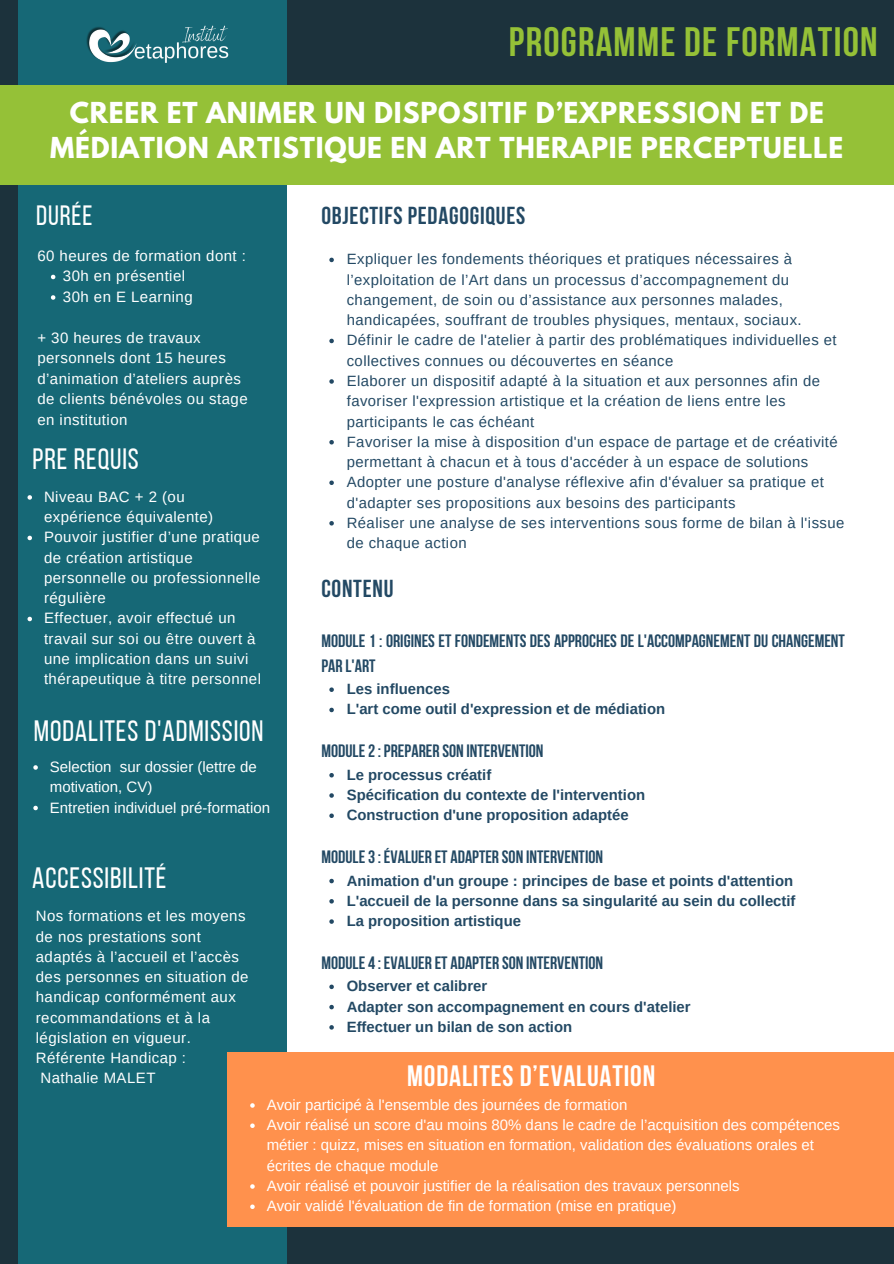
<style>
.page{position:relative;width:894px;height:1264px;background:#fff}
.page>*{position:absolute;margin:0;border:0;box-sizing:border-box;transform-origin:0 0}
.t1{font:700 40.95px "Bebas Neue";letter-spacing:.03em;color:#95c137}
.t2{font:29.4px "Bebas Neue";letter-spacing:.03em;color:#fff}
.t3{font:700 29.4px "Bebas Neue";letter-spacing:.03em;color:#fff}
.t4{font:27.9px "Bebas Neue";letter-spacing:.03em;color:#fff}
.t5{font:700 25.5px/34.8px "League Spartan";letter-spacing:.03em;color:#fff;text-align:center}
.t6{font:700 24.45px "Bebas Neue";letter-spacing:.03em;color:#234964}
.t7{font:700 17.85px/24.8px "Bebas Neue";color:#234964}
.t8{font:15px/20.2px "Arimo";letter-spacing:.03em;color:#fff}
.t9{font:15px/20.2px "Arimo";color:#fff}
.t10{font:14.85px/20.2px "Arimo";letter-spacing:.03em;color:#234964}
.t11{font:700 14.85px "Arimo";color:#234964}
</style>
<div class="page">
<div style="left:0;top:0;width:893px;height:1263px;background:#1c323c"></div>
<div style="left:287px;top:185px;width:606px;height:1030px;background:#fff"></div>
<div style="left:19px;top:0;width:268px;height:1263px;background:#166876"></div>
<div style="left:0;top:86px;width:893px;height:99px;background:#95c137"></div>
<svg style="left:329px;top:687px;width:5px;height:5px"></svg>
<svg style="left:329px;top:707px;width:5px;height:5px"></svg>
<svg style="left:329px;top:773px;width:5px;height:4px"></svg>
<svg style="left:329px;top:793px;width:5px;height:4px"></svg>
<svg style="left:329px;top:813px;width:5px;height:5px"></svg>
<svg style="left:329px;top:878px;width:5px;height:5px"></svg>
<svg style="left:329px;top:899px;width:5px;height:4px"></svg>
<svg style="left:329px;top:919px;width:5px;height:4px"></svg>
<svg style="left:329px;top:984px;width:5px;height:5px"></svg>
<svg style="left:329px;top:1004px;width:5px;height:5px"></svg>
<svg style="left:329px;top:1025px;width:5px;height:4px"></svg>
<div style="left:227px;top:1052px;width:666px;height:174px;background:#ff914d"></div>
<svg style="left:329px;top:258px;width:5px;height:4px"></svg>
<svg style="left:329px;top:339px;width:5px;height:4px"></svg>
<svg style="left:329px;top:379px;width:5px;height:5px"></svg>
<svg style="left:329px;top:440px;width:5px;height:4px"></svg>
<svg style="left:329px;top:480px;width:5px;height:5px"></svg>
<svg style="left:329px;top:521px;width:5px;height:4px"></svg>
<svg style="left:51px;top:275px;width:4px;height:4px"></svg>
<svg style="left:51px;top:295px;width:4px;height:5px"></svg>
<svg style="left:250px;top:1103px;width:5px;height:4px"></svg>
<svg style="left:250px;top:1123px;width:5px;height:4px"></svg>
<svg style="left:250px;top:1184px;width:5px;height:4px"></svg>
<svg style="left:250px;top:1204px;width:5px;height:4px"></svg>
<svg style="left:27px;top:495px;width:5px;height:4px"></svg>
<svg style="left:27px;top:535px;width:5px;height:5px"></svg>
<svg style="left:27px;top:616px;width:5px;height:5px"></svg>
<svg style="left:33px;top:765px;width:5px;height:4px"></svg>
<svg style="left:33px;top:805px;width:5px;height:5px"></svg>
<img style="left:86px;top:25px;width:143px;height:38px">
<h6 class="t1" style="left:508px;top:25px;width:370px">PROGRAMME DE FORMATION</h6>
<p class="t5" style="left:50px;top:98px;width:794px">CREER ET ANIMER UN DISPOSITIF D’EXPRESSION ET DE<br>MÉDIATION ARTISTIQUE EN ART THERAPIE PERCEPTUELLE</p>
<p class="t4" style="left:36px;top:204px;width:58px">DURÉE</p>
<p class="t8" style="left:37px;top:245px;width:210px">60 heures de formation dont :</p>
<p class="t8" style="left:63px;top:266px;width:124px">30h en présentiel</p>
<p class="t8" style="left:63px;top:286px;width:131px">30h en E Learning</p>
<p class="t8" style="left:37px;top:327px;width:212px">+ 30 heures de travaux personnels dont 15 heures d’animation d’ateliers auprès de clients bénévoles ou stage en institution</p>
<p class="t2" style="left:33px;top:447px;width:108px">PRE REQUIS</p>
<p class="t8" style="left:44px;top:486px;width:171px">Niveau BAC + 2 (ou expérience équivalente)</p>
<p class="t8" style="left:44px;top:527px;width:218px">Pouvoir justifier d’une pratique de création artistique personnelle ou professionnelle régulière</p>
<p class="t8" style="left:44px;top:608px;width:218px">Effectuer, avoir effectué un travail sur soi ou être ouvert à une implication dans un suivi thérapeutique à titre personnel</p>
<p class="t2" style="left:34px;top:718px;width:231px">MODALITES D'ADMISSION</p>
<p class="t9" style="left:50px;top:756px;width:208px">Selection sur dossier (lettre de motivation, CV)</p>
<p class="t9" style="left:50px;top:797px;width:222px">Entretien individuel pré-formation</p>
<p class="t2" style="left:32px;top:866px;width:136px">ACCESSIBILITÉ</p>
<h3 class="t8" style="left:36px;top:906px;width:214px">Nos formations et les moyens de nos prestations sont adaptés à l’accueil et l’accès des personnes en situation de handicap conformément aux recommandations et à la législation en vigueur.</h3>
<p class="t8" style="left:36px;top:1047px;width:152px">Référente Handicap :</p>
<p class="t8" style="left:40px;top:1068px;width:117px">Nathalie MALET</p>
<p class="t6" style="left:321px;top:205px;width:205px">OBJECTIFS PEDAGOGIQUES</p>
<p class="t10" style="left:346px;top:249px;width:456px">Expliquer les fondements théoriques et pratiques nécessaires à l’exploitation de l’Art dans un processus d’accompagnement du changement, de soin ou d’assistance aux personnes malades, handicapées, souffrant de troubles physiques, mentaux, sociaux.</p>
<p class="t10" style="left:346px;top:330px;width:491px">Définir le cadre de l'atelier à partir des problématiques individuelles et collectives connues ou découvertes en séance</p>
<p class="t10" style="left:346px;top:371px;width:474px">Elaborer un dispositif adapté à la situation et aux personnes afin de favoriser l'expression artistique et la création de liens entre les participants le cas échéant</p>
<p class="t10" style="left:346px;top:431px;width:492px">Favoriser la mise à disposition d'un espace de partage et de créativité permettant à chacun et à tous d'accéder à un espace de solutions</p>
<h5 class="t10" style="left:346px;top:472px;width:478px">Adopter une posture d'analyse réflexive afin d'évaluer sa pratique et d'adapter ses propositions aux besoins des participants</h5>
<p class="t10" style="left:346px;top:512px;width:499px">Réaliser une analyse de ses interventions sous forme de bilan à l'issue de chaque action</p>
<p class="t6" style="left:321px;top:579px;width:73px">CONTENU</p>
<h4 class="t7" style="left:321px;top:630px;width:525px">MODULE 1 : ORIGINES ET FONDEMENTS DES APPROCHES DE L'ACCOMPAGNEMENT DU CHANGEMENT<br>PAR L'ART</h4>
<p class="t11" style="left:346px;top:680px;width:105px">Les influences</p>
<p class="t11" style="left:346px;top:701px;width:320px">L'art come outil d'expression et de médiation</p>
<p class="t7" style="left:321px;top:740px;width:223px">MODULE2: PREPARER SON INTERVENTION</p>
<p class="t11" style="left:346px;top:766px;width:146px">Le processus créatif</p>
<h4 class="t11" style="left:346px;top:786px;width:300px">Spécification du contexte de l'intervention</h4>
<h4 class="t11" style="left:346px;top:806px;width:283px">Construction d'une proposition adaptée</h4>
<p class="t7" style="left:321px;top:846px;width:283px">MODULE3: ÉVALUER ET ADAPTER SON INTERVENTION</p>
<p class="t11" style="left:346px;top:872px;width:448px">Animation d'un groupe : principes de base et points d'attention</p>
<h2 class="t11" style="left:346px;top:892px;width:450px">L'accueil de la personne dans sa singularité au sein du collectif</h2>
<p class="t11" style="left:346px;top:912px;width:176px">La proposition artistique</p>
<p class="t7" style="left:321px;top:952px;width:283px">MODULE4: EVALUER ET ADAPTER SON INTERVENTION</p>
<p class="t11" style="left:346px;top:977px;width:142px">Observer et calibrer</p>
<h1 class="t11" style="left:346px;top:998px;width:345px">Adapter son accompagnement en cours d'atelier</h1>
<h5 class="t11" style="left:346px;top:1018px;width:227px">Effectuer un bilan de son action</h5>
<p class="t3" style="left:407px;top:1064px;width:250px">MODALITES D’EVALUATION</p>
<p class="t9" style="left:266px;top:1094px;width:362px">Avoir participé à l'ensemble des journées de formation</p>
<p class="t9" style="left:266px;top:1114px;width:574px">Avoir réalisé un score d'au moins 80% dans le cadre de l’acquisition des compétences métier : quizz, mises en situation en formation, validation des évaluations orales et écrites de chaque module</p>
<p class="t9" style="left:266px;top:1175px;width:474px">Avoir réalisé et pouvoir justifier de la réalisation des travaux personnels</p>
<p class="t9" style="left:266px;top:1195px;width:411px">Avoir validé l'évaluation de fin de formation (mise en pratique)</p>
</div>
